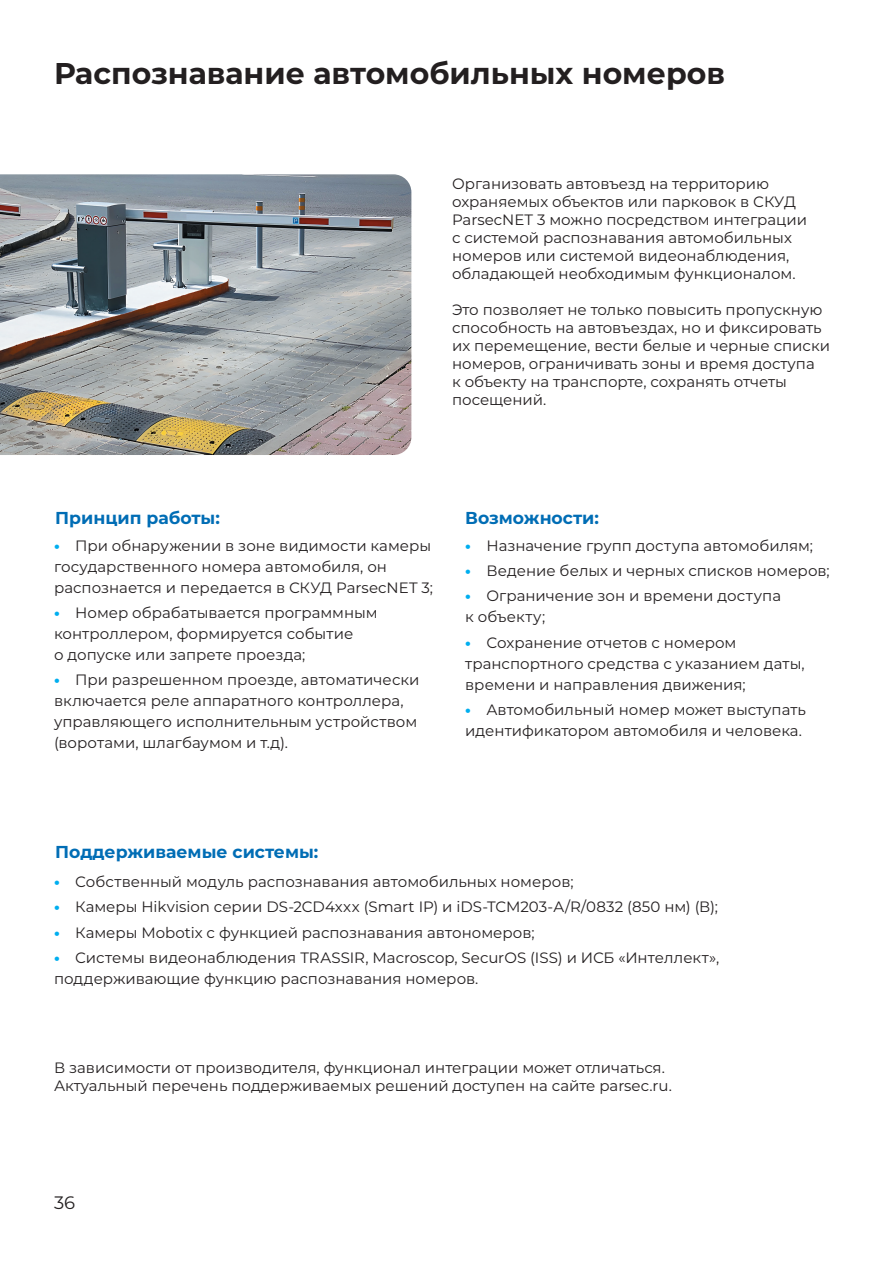
<style>
.page{position:relative;width:893px;height:1263px;background:#fff}
.page>*{position:absolute;margin:0;border:0;box-sizing:border-box;transform-origin:0 0}
.Заголовок{font:700 30px "Montserrat";color:#231f20}
.t1{font:18px "Montserrat";color:#231f20}
.Заголовок_текста{font:700 17.25px "Montserrat";color:#006db5}
.t2{font:15px/21px "Montserrat";color:#231f20}
.s1{font-weight:800;color:#00aeef}
</style>
<div class="page">
<img style="left:0;top:174px;width:411px;height:281px">
<p class="Заголовок" style="left:54px;top:52px;width:673px">Распознавание автомобильных номеров</p>
<p class="t2" style="left:452px;top:174px;width:356px;line-height:18px">Организовать автовъезд на территорию охраняемых объектов или парковок в СКУД ParsecNET 3 можно посредством интеграции с системой распознавания автомобильных номеров или системой видеонаблюдения, обладающей необходимым функционалом.</p>
<p class="t2" style="left:452px;top:300px;width:379px;line-height:18px">Это позволяет не только повысить пропускную способность на автовъездах, но и фиксировать их перемещение, вести белые и черные списки номеров, ограничивать зоны и время доступа<br>к объекту на транспорте, сохранять отчеты посещений.</p>
<p class="Заголовок_текста" style="left:55px;top:505px;width:166px">Принцип работы:</p>
<p class="t2" style="left:54px;top:535px;width:381px"><span class="s1">•</span> При обнаружении в зоне видимости камеры государственного номера автомобиля, он распознается и передается в СКУД ParsecNET 3;</p>
<p class="t2" style="left:54px;top:602px;width:325px"><span class="s1">•</span> Номер обрабатывается программным контроллером, формируется событие<br>о допуске или запрете проезда;</p>
<p class="t2" style="left:54px;top:669px;width:367px"><span class="s1">•</span> При разрешенном проезде, автоматически включается реле аппаратного контроллера, управляющего исполнительным устройством (воротами, шлагбаумом и т.д).</p>
<p class="Заголовок_текста" style="left:465px;top:505px;width:135px">Возможности:</p>
<p class="t2" style="left:465px;top:535px;width:349px"><span class="s1">•</span> Назначение групп доступа автомобилям;</p>
<p class="t2" style="left:465px;top:560px;width:366px"><span class="s1">•</span> Ведение белых и черных списков номеров;</p>
<p class="t2" style="left:465px;top:585px;width:317px"><span class="s1">•</span> Ограничение зон и времени доступа к объекту;</p>
<p class="t2" style="left:465px;top:631px;width:341px"><span class="s1">•</span> Сохранение отчетов с номером транспортного средства с указанием даты, времени и направления движения;</p>
<p class="t2" style="left:465px;top:699px;width:342px"><span class="s1">•</span> Автомобильный номер может выступать идентификатором автомобиля и человека.</p>
<p class="Заголовок_текста" style="left:55px;top:840px;width:265px">Поддерживаемые системы:</p>
<p class="t2" style="left:54px;top:871px;width:521px"><span class="s1">•</span> Собственный модуль распознавания автомобильных номеров;</p>
<p class="t2" style="left:54px;top:896px;width:665px"><span class="s1">•</span> Камеры Hikvision серии DS-2CD4xxx (Smart IP) и iDS-TCM203-A/R/0832 (850 нм) (В);</p>
<p class="t2" style="left:54px;top:921px;width:482px"><span class="s1">•</span> Камеры Mobotix с функцией распознавания автономеров;</p>
<p class="t2" style="left:54px;top:946px;width:667px"><span class="s1">•</span> Системы видеонаблюдения TRASSIR, Macroscop, SecurOS (ISS) и ИСБ «Интеллект», поддерживающие функцию распознавания номеров.</p>
<p class="t2" style="left:54px;top:1057px;width:612px">В зависимости от производителя, функционал интеграции может отличаться.</p>
<p class="t2" style="left:54px;top:1075px;width:619px">Актуальный перечень поддерживаемых решений доступен на сайте parsec.ru.</p>
<p class="t1" style="left:54px;top:1190px;width:23px">36</p>
</div>
